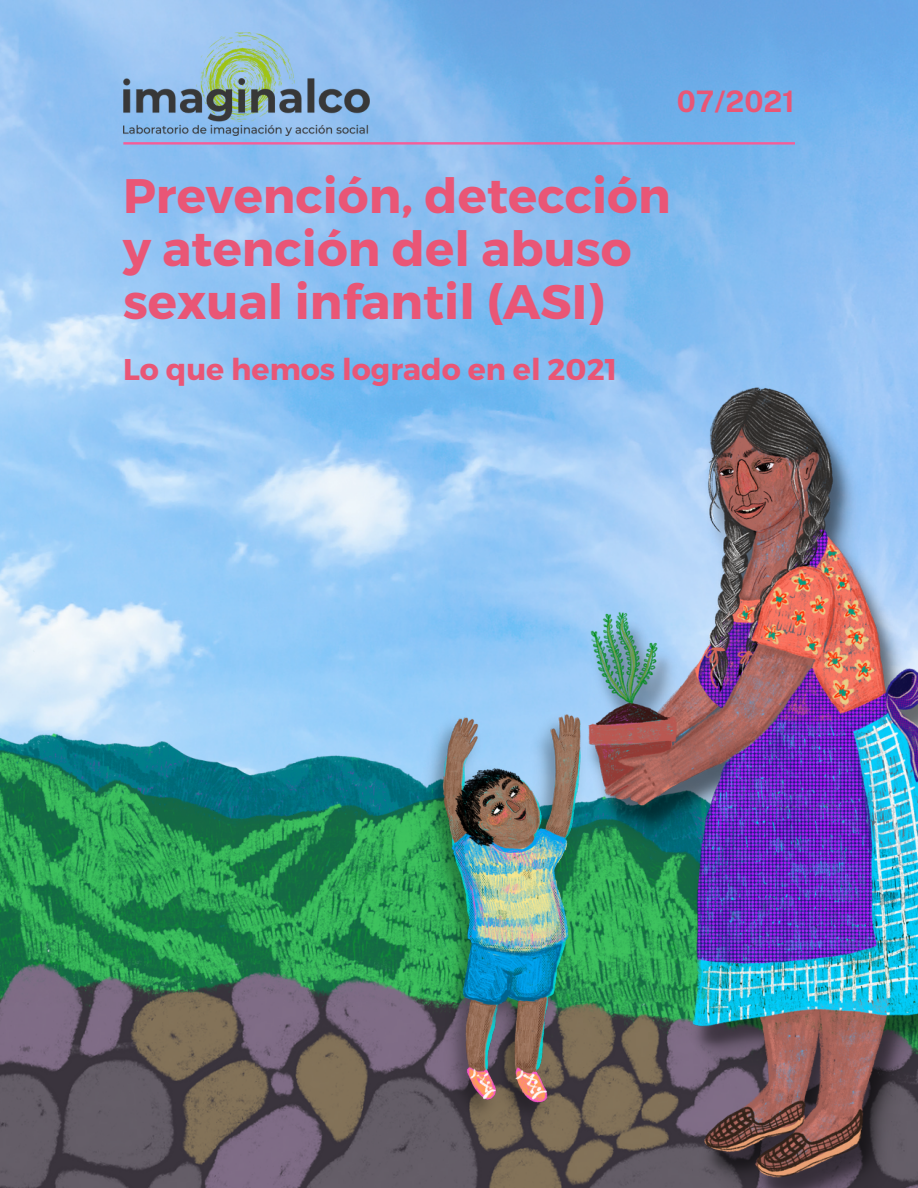
<style>
.page{position:relative;width:918px;height:1188px;background:#fff}
.page>*{position:absolute;margin:0;border:0;box-sizing:border-box;transform-origin:0 0}
.t1{font:700 48.45px/52.8px "Montserrat";color:#e95676}
.t2{font:700 30px "Montserrat";color:#e95676}
.t3{font:700 29.55px "Public Sans";color:#e95676}
</style>
<div class="page">
<img style="left:0;top:0;width:918px;height:650px">
<hr style="left:123px;top:142px;width:672px;height:3px;background:#f55d98">
<img style="left:0;top:710px;width:210px;height:240px">
<img style="left:0;top:964px;width:210px;height:224px">
<img style="left:582px;top:379px;width:336px;height:809px">
<img style="left:210px;top:605px;width:594px;height:583px">
<img style="left:123px;top:32px;width:246px;height:104px">
<p class="t3" style="left:677px;top:84px;width:120px">07/2021</p>
<p class="t1" style="left:123px;top:167px;width:549px">Prevención, detección y atención del abuso sexual infantil (ASI)</p>
<p class="t2" style="left:123px;top:350px;width:496px">Lo que hemos logrado en el 2021</p>
</div>
